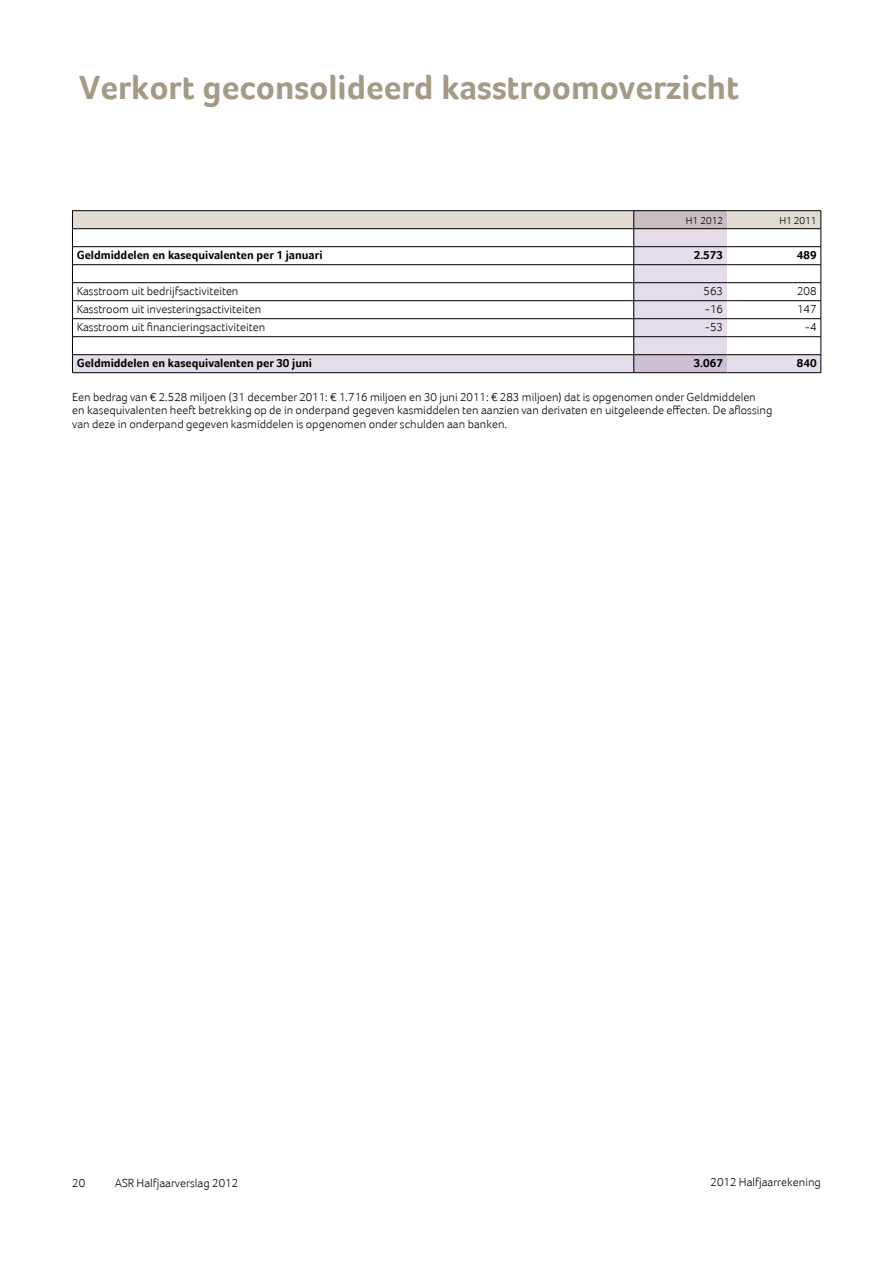
<style>
.page{position:relative;width:893px;height:1263px;background:#fff}
.page>*{position:absolute;margin:0;border:0;box-sizing:border-box;transform-origin:0 0}
.t1{font:700 34.5px "Foco";color:#a59a86}
.t2{font:300 12px/13.5px "Foco";color:#000}
.t3{font:700 12px "Foco";color:#000}
.t4{font:300 10.5px "Foco";color:#000}
</style>
<div class="page">
<hr style="left:72px;top:210px;width:562px;height:1px;background:#000">
<hr style="left:634px;top:210px;width:93px;height:1px;background:#000">
<hr style="left:727px;top:210px;width:94px;height:1px;background:#000">
<svg style="left:72px;top:211px;width:750px;height:162px"></svg>
<hr style="left:727px;top:336px;width:94px;height:1px;background:#000">
<hr style="left:727px;top:354px;width:94px;height:1px;background:#000">
<h1 class="t1" style="left:79px;top:67px;width:661px">Verkort geconsolideerd kasstroomoverzicht</h1>
<p class="t4" style="left:686px;top:215px;width:39px">H1 2012</p>
<p class="t4" style="left:779px;top:215px;width:39px">H1 2011</p>
<p class="t3" style="left:77px;top:248px;width:247px">Geldmiddelen en kasequivalenten per 1 januari</p>
<p class="t3" style="left:694px;top:248px;width:31px">2.573</p>
<p class="t3" style="left:797px;top:248px;width:21px">489</p>
<p class="t2" style="left:77px;top:285px;width:163px">Kasstroom uit bedrijfsactiviteiten</p>
<p class="t2" style="left:704px;top:285px;width:21px">563</p>
<p class="t2" style="left:797px;top:285px;width:21px">208</p>
<p class="t2" style="left:77px;top:303px;width:186px">Kasstroom uit investeringsactiviteiten</p>
<p class="t2" style="left:705px;top:303px;width:20px">-16</p>
<p class="t2" style="left:797px;top:303px;width:21px">147</p>
<p class="t2" style="left:77px;top:321px;width:190px">Kasstroom uit financieringsactiviteiten</p>
<p class="t2" style="left:705px;top:321px;width:20px">-53</p>
<p class="t2" style="left:805px;top:321px;width:13px">-4</p>
<p class="t3" style="left:77px;top:356px;width:237px">Geldmiddelen en kasequivalenten per 30 juni</p>
<p class="t3" style="left:694px;top:356px;width:31px">3.067</p>
<p class="t3" style="left:797px;top:356px;width:21px">840</p>
<p class="t2" style="left:72px;top:390px;width:702px">Een bedrag van € 2.528 miljoen (31 december 2011: € 1.716 miljoen en 30 juni 2011: € 283 miljoen) dat is opgenomen onder Geldmiddelen<br>en kasequivalenten heeft betrekking op de in onderpand gegeven kasmiddelen ten aanzien van derivaten en uitgeleende effecten. De aflossing van deze in onderpand gegeven kasmiddelen is opgenomen onder schulden aan banken.</p>
<p class="t2" style="left:72px;top:1176px;width:14px">20</p>
<p class="t2" style="left:115px;top:1176px;width:125px">ASR Halfjaarverslag 2012</p>
<p class="t2" style="left:711px;top:1175px;width:112px">2012 Halfjaarrekening</p>
</div>
